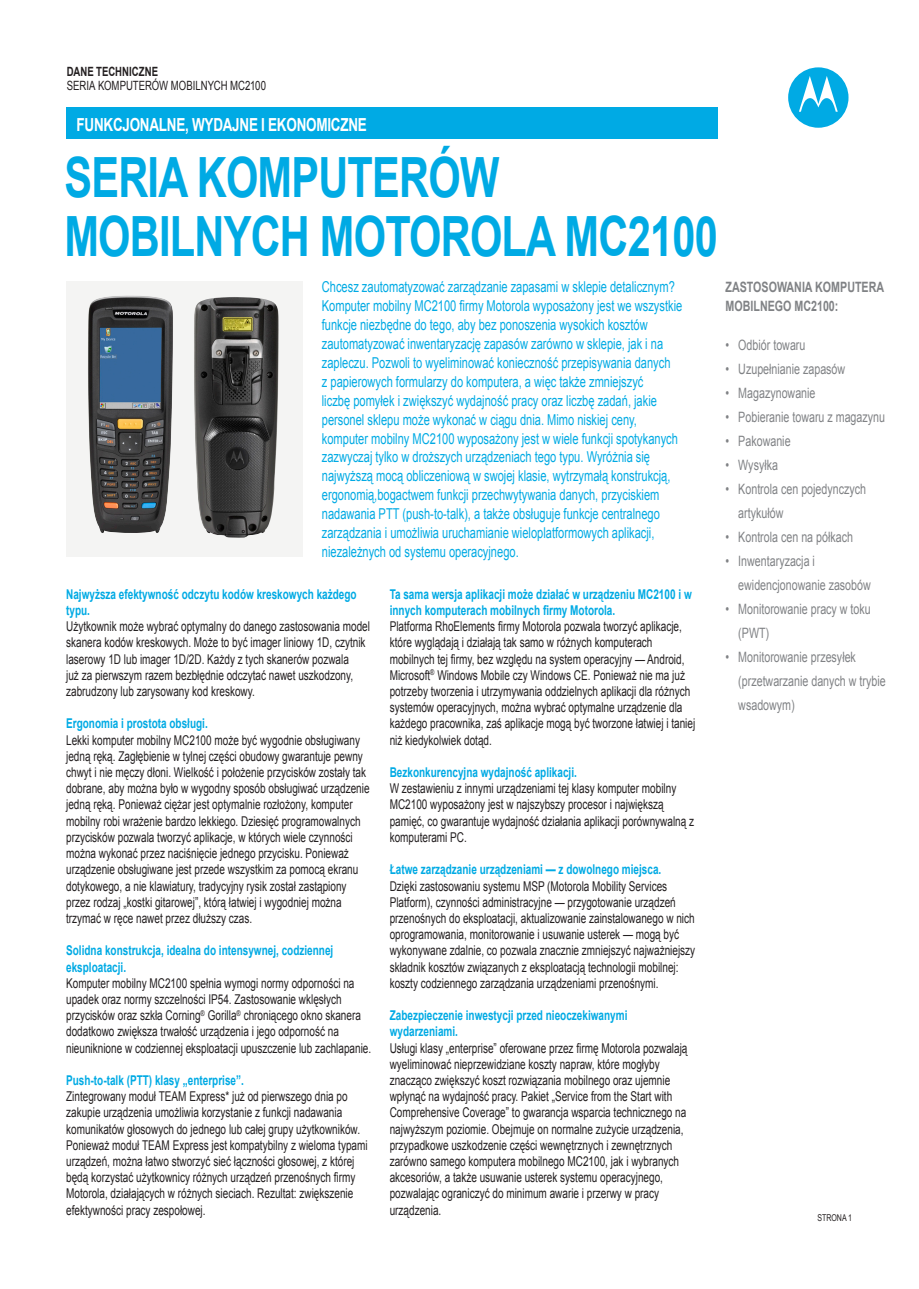
<style>
.page{position:relative;width:919px;height:1289px;background:#fff}
.page>*{position:absolute;margin:0;border:0;box-sizing:border-box;transform-origin:0 0}
.t1{font:700 55.5px "Arial";letter-spacing:-.02em;color:#00aae4;scale:.75 1}
.t2{font:700 18px "Arial";letter-spacing:-.02em;color:#fff;scale:.75 1}
.t3{font:15px/18.9px "Arial";color:#00aae4;scale:.74 1}
.t4{font:14.25px/24px "Arial";color:#808285;scale:.75 1}
.t5{font:700 14.25px/19.5px "Arial";color:#808285;scale:.75 1}
.t6{font:13.5px/16.2px "Arial";color:#231f20;scale:.74 1}
.t7{font:700 13.5px/16.2px "Arial";color:#00aae4;scale:.74 1}
.t8{font:12.75px "Arial";color:#231f20;scale:.75 1}
.t9{font:700 12.75px "Arial";letter-spacing:.005em;color:#231f20;scale:.75 1}
.t10{font:9.3px "Arial";color:#231f20;scale:.75 1}
</style>
<div class="page">
<div style="left:67px;top:108px;width:651px;height:31px;background:#00aae4"></div>
<div style="left:788px;top:67px;width:60px;height:61px;background:#00aae4;border-radius:50%"></div>
<svg style="left:799px;top:76px;width:39px;height:36px"></svg>
<div style="left:66px;top:281px;width:237px;height:276px;background:#f4f4f3"></div>
<img style="left:88px;top:295px;width:85px;height:238px">
<img style="left:194px;top:297px;width:85px;height:240px">
<p class="t9" style="left:67px;top:63px;width:123px">DANE TECHNICZNE</p>
<p class="t8" style="left:67px;top:77px;width:267px">SERIA KOMPUTERÓW MOBILNYCH MC2100</p>
<p class="t2" style="left:77px;top:112px;width:388px">FUNKCJONALNE, WYDAJNE I EKONOMICZNE</p>
<p class="t1" style="left:64px;top:141px;width:581px">SERIA KOMPUTERÓW</p>
<p class="t1" style="left:64px;top:200px;width:872px">MOBILNYCH MOTOROLA MC2100</p>
<p class="t3" style="left:322px;top:278px;width:488px">Chcesz zautomatyzować zarządzanie zapasami w sklepie detalicznym?<br>Komputer mobilny MC2100 firmy Motorola wyposażony jest we wszystkie funkcje niezbędne do tego, aby bez ponoszenia wysokich kosztów zautomatyzować inwentaryzację zapasów zarówno w sklepie, jak i na zapleczu. Pozwoli to wyeliminować konieczność przepisywania danych<br>z papierowych formularzy do komputera, a więc także zmniejszyć<br>liczbę pomyłek i zwiększyć wydajność pracy oraz liczbę zadań, jakie personel sklepu może wykonać w ciągu dnia. Mimo niskiej ceny, komputer mobilny MC2100 wyposażony jest w wiele funkcji spotykanych zazwyczaj tylko w droższych urządzeniach tego typu. Wyróżnia się najwyższą mocą obliczeniową w swojej klasie, wytrzymałą konstrukcją, ergonomią,bogactwem funkcji przechwytywania danych, przyciskiem nadawania PTT (push-to-talk), a także obsługuje funkcje centralnego zarządzania i umożliwia uruchamianie wieloplatformowych aplikacji, niezależnych od systemu operacyjnego.</p>
<p class="t7" style="left:66px;top:586px;width:394px">Najwyższa efektywność odczytu kodów kreskowych każdego typu.</p>
<p class="t6" style="left:66px;top:618px;width:412px">Użytkownik może wybrać optymalny do danego zastosowania model skanera kodów kreskowych. Może to być imager liniowy 1D, czytnik laserowy 1D lub imager 1D/2D. Każdy z tych skanerów pozwala<br>już za pierwszym razem bezbłędnie odczytać nawet uszkodzony, zabrudzony lub zarysowany kod kreskowy.</p>
<p class="t7" style="left:66px;top:716px;width:193px">Ergonomia i prostota obsługi.</p>
<p class="t6" style="left:66px;top:732px;width:411px">Lekki komputer mobilny MC2100 może być wygodnie obsługiwany jedną ręką. Zagłębienie w tylnej części obudowy gwarantuje pewny chwyt i nie męczy dłoni. Wielkość i położenie przycisków zostały tak dobrane, aby można było w wygodny sposób obsługiwać urządzenie jedną ręką. Ponieważ ciężar jest optymalnie rozłożony, komputer mobilny robi wrażenie bardzo lekkiego. Dziesięć programowalnych przycisków pozwala tworzyć aplikacje, w których wiele czynności można wykonać przez naciśnięcie jednego przycisku. Ponieważ urządzenie obsługiwane jest przede wszystkim za pomocą ekranu dotykowego, a nie klawiatury, tradycyjny rysik został zastąpiony przez rodzaj „kostki gitarowej”, którą łatwiej i wygodniej można trzymać w ręce nawet przez dłuższy czas.</p>
<p class="t7" style="left:66px;top:942px;width:362px">Solidna konstrukcja, idealna do intensywnej, codziennej eksploatacji.</p>
<p class="t6" style="left:66px;top:975px;width:413px">Komputer mobilny MC2100 spełnia wymogi normy odporności na upadek oraz normy szczelności IP54. Zastosowanie wklęsłych przycisków oraz szkła Corning<sup>®</sup> Gorilla<sup>®</sup> chroniącego okno skanera dodatkowo zwiększa trwałość urządzenia i jego odporność na nieuniknione w codziennej eksploatacji upuszczenie lub zachlapanie.</p>
<p class="t7" style="left:66px;top:1072px;width:242px">Push-to-talk (PTT) klasy „enterprise”.</p>
<p class="t6" style="left:66px;top:1088px;width:409px">Zintegrowany moduł TEAM Express* już od pierwszego dnia po zakupie urządzenia umożliwia korzystanie z funkcji nadawania komunikatów głosowych do jednego lub całej grupy użytkowników.<br>Ponieważ moduł TEAM Express jest kompatybilny z wieloma typami urządzeń, można łatwo stworzyć sieć łączności głosowej, z której będą korzystać użytkownicy różnych urządzeń przenośnych firmy Motorola, działających w różnych sieciach. Rezultat: zwiększenie efektywności pracy zespołowej.</p>
<p class="t7" style="left:389px;top:586px;width:409px">Ta sama wersja aplikacji może działać w urządzeniu MC2100 i w innych komputerach mobilnych firmy Motorola.</p>
<p class="t6" style="left:389px;top:618px;width:414px">Platforma RhoElements firmy Motorola pozwala tworzyć aplikacje, które wyglądają i działają tak samo w różnych komputerach mobilnych tej firmy, bez względu na system operacyjny — Android, Microsoft<sup>®</sup> Windows Mobile czy Windows CE. Ponieważ nie ma już potrzeby tworzenia i utrzymywania oddzielnych aplikacji dla różnych systemów operacyjnych, można wybrać optymalne urządzenie dla każdego pracownika, zaś aplikacje mogą być tworzone łatwiej i taniej niż kiedykolwiek dotąd.</p>
<p class="t7" style="left:389px;top:764px;width:254px">Bezkonkurencyjna wydajność aplikacji.</p>
<p class="t6" style="left:389px;top:780px;width:413px">W zestawieniu z innymi urządzeniami tej klasy komputer mobilny MC2100 wyposażony jest w najszybszy procesor i największą pamięć, co gwarantuje wydajność działania aplikacji porównywalną z komputerami PC.</p>
<p class="t7" style="left:389px;top:861px;width:368px">Łatwe zarządzanie urządzeniami — z dowolnego miejsca.</p>
<p class="t6" style="left:389px;top:877px;width:414px">Dzięki zastosowaniu systemu MSP (Motorola Mobility Services Platform), czynności administracyjne — przygotowanie urządzeń przenośnych do eksploatacji, aktualizowanie zainstalowanego w nich oprogramowania, monitorowanie i usuwanie usterek — mogą być wykonywane zdalnie, co pozwala znacznie zmniejszyć najważniejszy składnik kosztów związanych z eksploatacją technologii mobilnej: koszty codziennego zarządzania urządzeniami przenośnymi.</p>
<p class="t7" style="left:389px;top:1007px;width:323px">Zabezpieczenie inwestycji przed nieoczekiwanymi wydarzeniami.</p>
<p class="t6" style="left:389px;top:1039px;width:404px">Usługi klasy „enterprise” oferowane przez firmę Motorola pozwalają wyeliminować nieprzewidziane koszty napraw, które mogłyby znacząco zwiększyć koszt rozwiązania mobilnego oraz ujemnie wpłynąć na wydajność pracy. Pakiet „Service from the Start with Comprehensive Coverage” to gwarancja wsparcia technicznego na najwyższym poziomie. Obejmuje on normalne zużycie urządzenia, przypadkowe uszkodzenie części wewnętrznych i zewnętrznych zarówno samego komputera mobilnego MC2100, jak i wybranych akcesoriów, a także usuwanie usterek systemu operacyjnego, pozwalając ograniczyć do minimum awarie i przerwy w pracy urządzenia.</p>
<p class="t5" style="left:725px;top:277px;width:213px">ZASTOSOWANIA KOMPUTERA<br>MOBILNEGO MC2100:</p>
<p class="t4" style="left:725px;top:333px;width:108px">• Odbiór towaru</p>
<p class="t4" style="left:725px;top:357px;width:161px">• Uzupełnianie zapasów</p>
<p class="t4" style="left:725px;top:381px;width:121px">• Magazynowanie</p>
<p class="t4" style="left:725px;top:405px;width:214px">• Pobieranie towaru z magazynu</p>
<p class="t4" style="left:725px;top:429px;width:88px">• Pakowanie</p>
<p class="t4" style="left:725px;top:453px;width:71px">• Wysyłka</p>
<p class="t4" style="left:738px;top:477px;width:172px;text-indent:-13px">• Kontrola cen pojedynczych artykułów</p>
<p class="t4" style="left:725px;top:525px;width:171px">• Kontrola cen na półkach</p>
<p class="t4" style="left:738px;top:549px;width:178px;text-indent:-13px">• Inwentaryzacja i ewidencjonowanie zasobów</p>
<p class="t4" style="left:738px;top:597px;width:178px;text-indent:-13px">• Monitorowanie pracy w toku (PWT)</p>
<p class="t4" style="left:738px;top:645px;width:198px;text-indent:-13px">• Monitorowanie przesyłek (przetwarzanie danych w trybie wsadowym)</p>
<p class="t10" style="left:817px;top:1211px;width:48px">STRONA 1</p>
</div>
